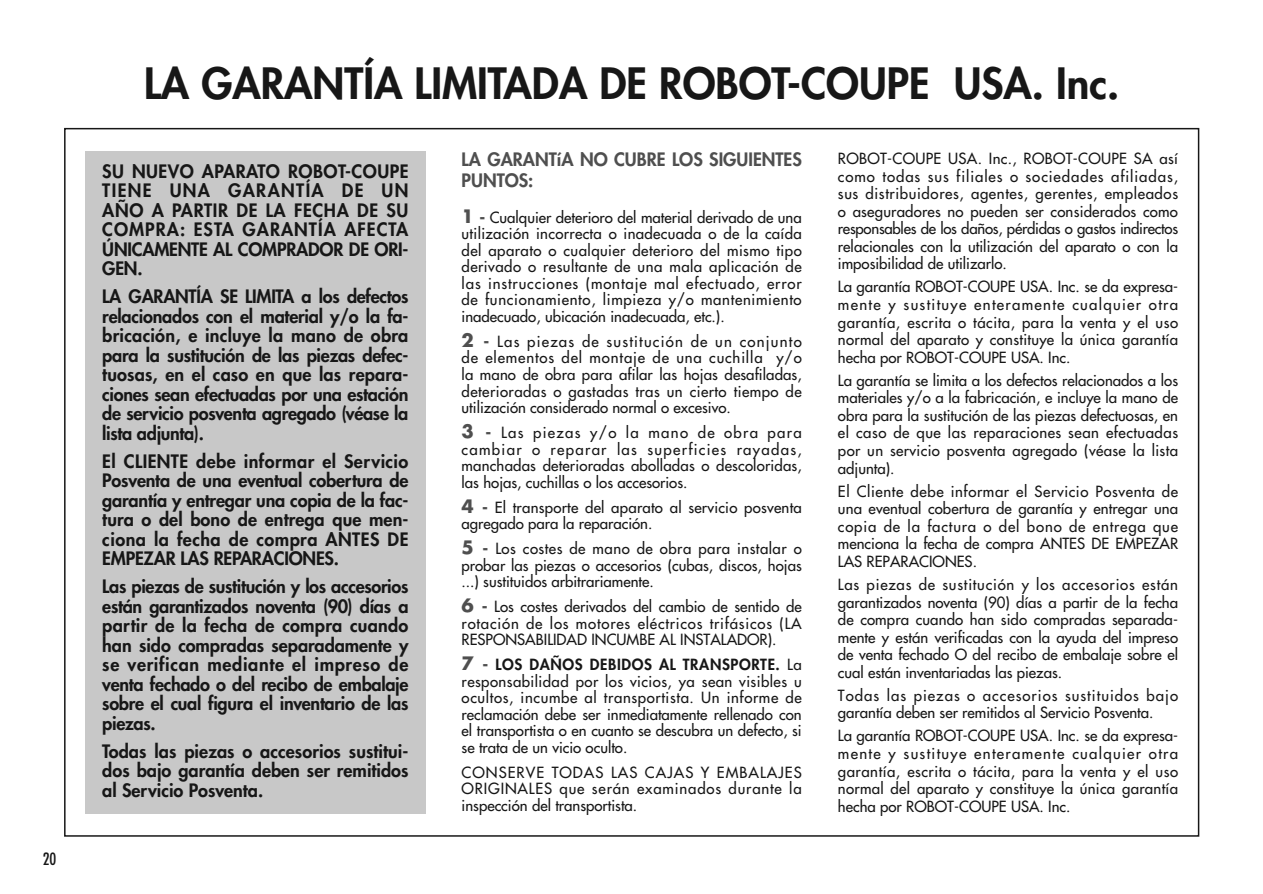
<style>
.page{position:relative;width:1263px;height:894px;background:#fff}
.page>*{position:absolute;margin:0;border:0;box-sizing:border-box;transform-origin:0 0}
.t1{font:800 42px "Futura";color:#171717}
.t2{font:800 18px/19.5px "Futura";letter-spacing:-.01em;color:#171717;text-align:justify}
.t3{font:800 18px/21px "Futura";color:#4f4f4f}
.t4{font:condensed 16.5px "Futura";color:#171717}
.t5{font:15px/17.5px "Futura";color:#171717;text-align:justify}
.s1{font-weight:700;font-size:18px;color:#4f4f4f}
.s2{font-weight:700;color:#4f4f4f}
.s3{font-weight:800}
</style>
<div class="page">
<div style="left:85px;top:151px;width:340px;height:662px;background:#c8c8c8"></div>
<p class="t4" style="left:43px;top:850px;width:15px">20</p>
<h1 class="t1" style="left:144px;top:58px;width:977px">LA GARANTÍA LIMITADA DE ROBOT-COUPE USA. Inc.</h1>
<p class="t2" style="left:102px;top:161px;width:308px">SU NUEVO APARATO ROBOT-COUPE TIENE UNA GARANTÍA DE UN AÑO A PARTIR DE LA FECHA DE SU COMPRA: ESTA GARANTÍA AFECTA ÚNICAMENTE AL COMPRADOR DE ORI-GEN.</p>
<p class="t2" style="left:102px;top:287px;width:308px">LA GARANTÍA SE LIMITA a los defectos relacionados con el material y/o la fa&shy;bricación, e incluye la mano de obra para la sustitución de las piezas defec&shy;tuosas, en el caso en que las repara&shy;ciones sean efectuadas por una estación de servicio posventa agregado (véase la lista adjunta).</p>
<p class="t2" style="left:102px;top:451px;width:308px">El CLIENTE debe informar el Servicio Posventa de una eventual cobertura de garantía y entregar una copia de la fac&shy;tura o del bono de entrega que men&shy;ciona la fecha de compra ANTES DE EMPEZAR LAS REPARACIONES.</p>
<p class="t2" style="left:102px;top:577px;width:308px">Las piezas de sustitución y los accesorios están garantizados noventa (90) días a partir de la fecha de compra cuando han sido compradas separadamente y se verifican mediante el impreso de venta fechado o del recibo de embalaje sobre el cual figura el inventario de las piezas.</p>
<p class="t2" style="left:102px;top:741px;width:308px">Todas las piezas o accesorios sustitui&shy;dos bajo garantía deben ser remitidos al Servicio Posventa.</p>
<p class="t3" style="left:462px;top:149px;width:342px">LA GARANTíA NO CUBRE LOS SIGUIENTES<br>PUNTOS:</p>
<p class="t5" style="left:462px;top:209px;width:342px;line-height:16.5px"><span class="s1">1</span> <span class="s2">-</span> Cualquier deterioro del material derivado de una utilización incorrecta o inadecuada o de la caída del aparato o cualquier deterioro del mismo tipo derivado o resultante de una mala aplicación de las instrucciones (montaje mal efectuado, error de funcionamiento, limpieza y/o mantenimiento inadecuado, ubicación inadecuada, etc.).</p>
<p class="t5" style="left:462px;top:333px;width:342px;line-height:16.5px"><span class="s1">2</span> <span class="s2">-</span> Las piezas de sustitución de un conjunto de elementos del montaje de una cuchilla y/o la mano de obra para afilar las hojas desafiladas, deterioradas o gastadas tras un cierto tiempo de utilización considerado normal o excesivo.</p>
<p class="t5" style="left:462px;top:424px;width:342px;line-height:16.5px"><span class="s1">3</span> <span class="s2">-</span> Las piezas y/o la mano de obra para cambiar o reparar las superficies rayadas, manchadas deterioradas abolladas o descoloridas, las hojas, cuchillas o los accesorios.</p>
<p class="t5" style="left:462px;top:499px;width:342px;line-height:16.5px"><span class="s1">4</span> <span class="s2">-</span> El transporte del aparato al servicio posventa agregado para la reparación.</p>
<p class="t5" style="left:462px;top:540px;width:342px;line-height:16.5px"><span class="s1">5</span> <span class="s2">-</span> Los costes de mano de obra para instalar o probar las piezas o accesorios (cubas, discos, hojas ...) sustituidos arbitrariamente.</p>
<p class="t5" style="left:462px;top:598px;width:342px;line-height:16.5px"><span class="s1">6</span> <span class="s2">-</span> Los costes derivados del cambio de sentido de rotación de los motores eléctricos trifásicos (LA RESPONSABILIDAD INCUMBE AL INSTALADOR).</p>
<p class="t5" style="left:462px;top:656px;width:342px;line-height:16.5px"><span class="s1">7</span> <span class="s2">-</span> <span class="s3">LOS DAÑOS DEBIDOS AL TRANSPORTE.</span> La responsabilidad por los vicios, ya sean visibles u ocultos, incumbe al transportista. Un informe de reclamación debe ser inmediatamente rellenado con el transportista o en cuanto se descubra un defecto, si se trata de un vicio oculto.</p>
<p class="t5" style="left:462px;top:764px;width:342px;line-height:16.5px">CONSERVE TODAS LAS CAJAS Y EMBALAJES ORIGINALES que serán examinados durante la inspección del transportista.</p>
<p class="t5" style="left:838px;top:150px;width:342px">ROBOT-COUPE USA. Inc., ROBOT-COUPE SA así como todas sus filiales o sociedades afiliadas, sus distribuidores, agentes, gerentes, empleados o aseguradores no pueden ser considerados como responsables de los daños, pérdidas o gastos indirectos relacionales con la utilización del aparato o con la imposibilidad de utilizarlo.</p>
<p class="t5" style="left:838px;top:278px;width:342px">La garantía ROBOT-COUPE USA. Inc. se da expresa&shy;mente y sustituye enteramente cualquier otra garantía, escrita o tácita, para la venta y el uso normal del aparato y constituye la única garantía hecha por ROBOT-COUPE USA. Inc.</p>
<p class="t5" style="left:838px;top:371px;width:342px">La garantía se limita a los defectos relacionados a los materiales y/o a la fabricación, e incluye la mano de obra para la sustitución de las piezas defectuosas, en el caso de que las reparaciones sean efectuadas por un servicio posventa agregado (véase la lista adjunta).</p>
<p class="t5" style="left:838px;top:482px;width:342px">El Cliente debe informar el Servicio Posventa de una eventual cobertura de garantía y entregar una copia de la factura o del bono de entrega que menciona la fecha de compra ANTES DE EMPEZAR LAS REPARACIONES.</p>
<p class="t5" style="left:838px;top:575px;width:342px">Las piezas de sustitución y los accesorios están garantizados noventa (90) días a partir de la fecha de compra cuando han sido compradas separada&shy;mente y están verificadas con la ayuda del impreso de venta fechado O del recibo de embalaje sobre el cual están inventariadas las piezas.</p>
<p class="t5" style="left:838px;top:686px;width:342px">Todas las piezas o accesorios sustituidos bajo garantía deben ser remitidos al Servicio Posventa.</p>
<p class="t5" style="left:838px;top:727px;width:342px">La garantía ROBOT-COUPE USA. Inc. se da expresa&shy;mente y sustituye enteramente cualquier otra garantía, escrita o tácita, para la venta y el uso normal del aparato y constituye la única garantía hecha por ROBOT-COUPE USA. Inc.</p>
</div>
